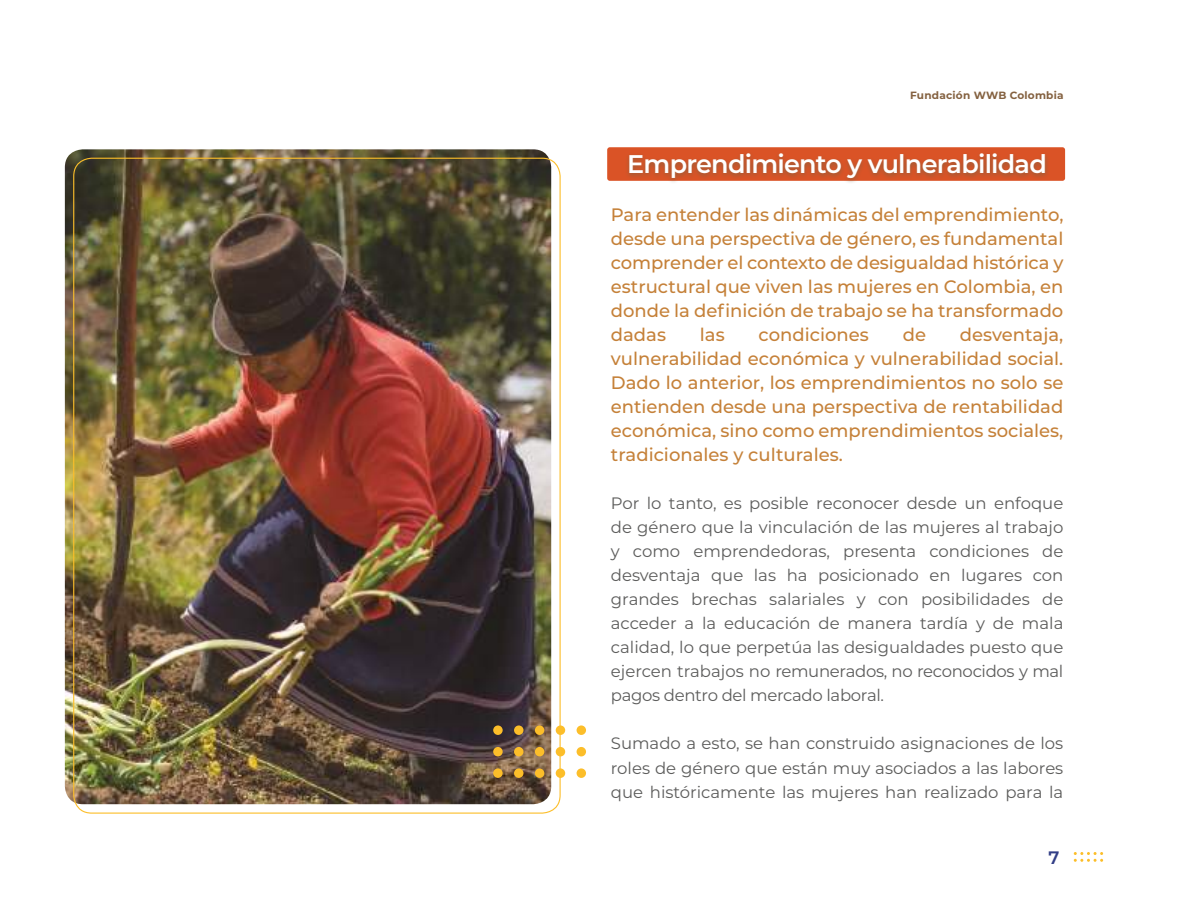
<style>
.page{position:relative;width:1191px;height:915px;background:#fff}
.page>*{position:absolute;margin:0;border:0;box-sizing:border-box;transform-origin:0 0}
.t1{font:600 25.5px "Montserrat";letter-spacing:-.03em;color:#fff}
.t2{font:500 18px/24px "Montserrat";color:#c58139;text-align:justify}
.t3{font:600 18px "Montserrat";color:#323e86}
.t4{font:16.5px/24px "Montserrat";letter-spacing:-.02em;color:#5c5c5b;text-align:justify}
.t5{font:700 10.5px "Montserrat";letter-spacing:.02em;color:#846140}
</style>
<div class="page">
<svg style="left:1073px;top:852px;width:30px;height:9px"></svg>
<div style="left:607px;top:147px;width:458px;height:34px;background:#da5326;border-radius:3px"></div>
<img style="left:65px;top:149px;width:486px;height:654px">
<div style="left:576px;top:725px;width:10px;height:9px;background:#fcbe2a;border-radius:50%"></div>
<div style="left:556px;top:725px;width:9px;height:9px;background:#fcbe2a;border-radius:50%"></div>
<div style="left:535px;top:725px;width:9px;height:9px;background:#fcbe2a;border-radius:50%"></div>
<div style="left:514px;top:725px;width:9px;height:9px;background:#fcbe2a;border-radius:50%"></div>
<div style="left:493px;top:725px;width:9px;height:9px;background:#fcbe2a;border-radius:50%"></div>
<svg style="left:576px;top:746px;width:10px;height:10px"></svg>
<div style="left:556px;top:746px;width:9px;height:10px;background:#fcbe2a;border-radius:50%"></div>
<div style="left:535px;top:746px;width:9px;height:10px;background:#fcbe2a;border-radius:50%"></div>
<div style="left:514px;top:746px;width:9px;height:10px;background:#fcbe2a;border-radius:50%"></div>
<div style="left:493px;top:746px;width:9px;height:10px;background:#fcbe2a;border-radius:50%"></div>
<div style="left:576px;top:768px;width:10px;height:9px;background:#fcbe2a;border-radius:50%"></div>
<div style="left:556px;top:768px;width:9px;height:9px;background:#fcbe2a;border-radius:50%"></div>
<div style="left:535px;top:768px;width:9px;height:9px;background:#fcbe2a;border-radius:50%"></div>
<div style="left:514px;top:768px;width:9px;height:9px;background:#fcbe2a;border-radius:50%"></div>
<div style="left:493px;top:768px;width:9px;height:9px;background:#fcbe2a;border-radius:50%"></div>
<div style="left:625px;top:151px;width:424px;height:33px;background:#846140;opacity:.75"></div>
<p class="t5" style="left:910px;top:88px;width:155px">Fundación WWB Colombia</p>
<h1 class="t1" style="left:627px;top:146px;width:421px">Emprendimiento y vulnerabilidad</h1>
<p class="t2" style="left:611px;top:202px;width:454px">Para entender las dinámicas del emprendimiento, desde una perspectiva de género, es fundamental comprender el contexto de desigualdad histórica y estructural que viven las mujeres en Colombia, en donde la definición de trabajo se ha transformado dadas</p>
<p class="t2" style="left:611px;top:322px;width:454px;text-indent:349px">desventaja, vulnerabilidad económica y vulnerabilidad social.<br>Dado lo anterior, los emprendimientos no solo se entienden desde una perspectiva de rentabilidad económica, sino como emprendimientos sociales, tradicionales y culturales.</p>
<p class="t4" style="left:611px;top:490px;width:454px">Por lo tanto, es posible reconocer desde un enfoque de género que la vinculación de las mujeres al trabajo y como emprendedoras, presenta condiciones de desventaja que las ha posicionado en lugares con grandes brechas salariales y con posibilidades de acceder a la educación de manera tardía y de mala calidad, lo que perpetúa las desigualdades puesto que ejercen trabajos no remunerados, no reconocidos y mal pagos dentro del mercado laboral.</p>
<p class="t4" style="left:611px;top:730px;width:454px">Sumado a esto, se han construido asignaciones de los roles de género que están muy asociados a las labores que históricamente las mujeres han realizado para la</p>
<p class="t2" style="left:700px;top:322px;width:26px">las</p>
<p class="t2" style="left:758px;top:322px;width:112px">condiciones</p>
<p class="t2" style="left:902px;top:322px;width:25px">de</p>
<p class="t3" style="left:1048px;top:844px;width:12px">7</p>
</div>
